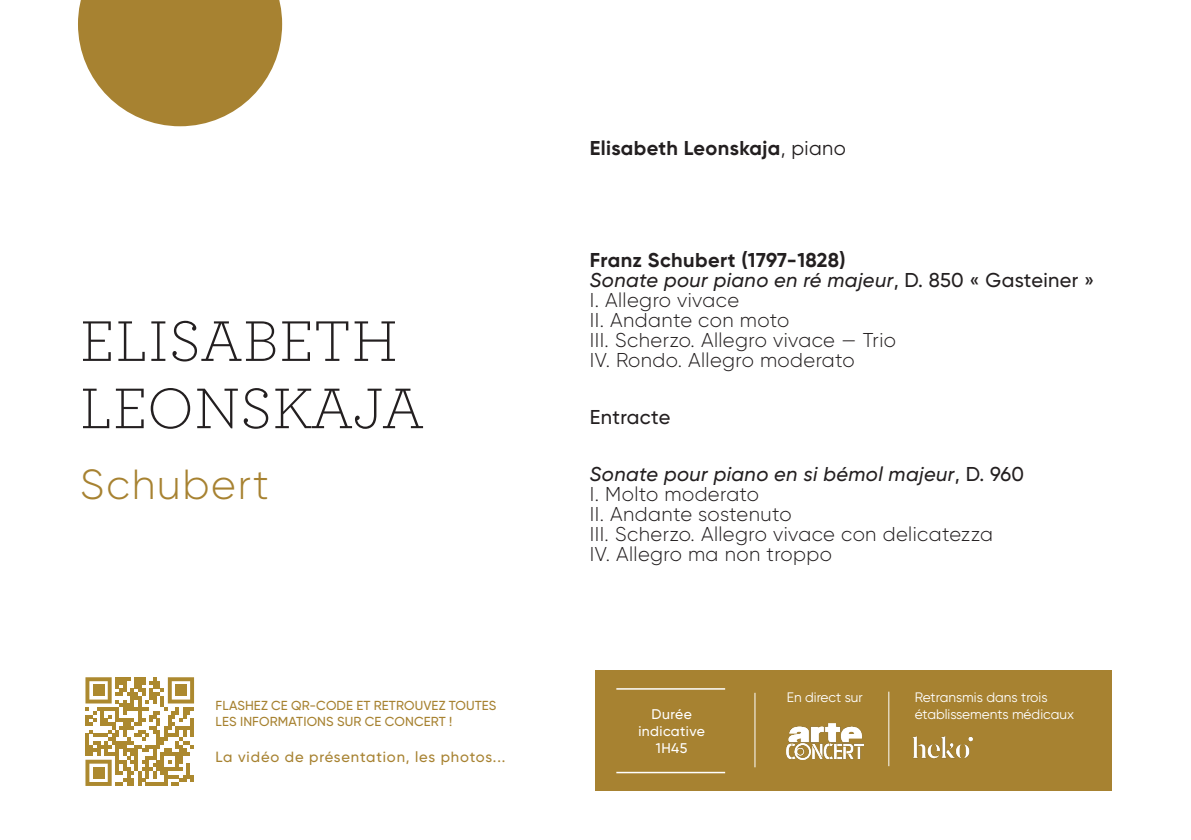
<style>
.page{position:relative;width:1191px;height:840px;background:#fff}
.page>*{position:absolute;margin:0;border:0;box-sizing:border-box;transform-origin:0 0}
._2016_-_Chef_d_orchestre_blanc{font:300 60px/67.2px "Archer";letter-spacing:.01em;color:#231f20}
._2016_-_Chef_d_orchestre_blanc-2{font:300 42px "Gilroy";letter-spacing:.04em;color:#a78231}
._2015_Detail_de_l_œuvre{font:300 20px/20px "Gilroy";letter-spacing:.02em;color:#231f20}
._2015_Detail_de_l_œuvre-2{font:700 20px "Gilroy";letter-spacing:.015em;color:#231f20}
._2015_Detail_de_l_œuvre-3{font:500 20px "Gilroy";letter-spacing:.02em;color:#231f20}
.t1{font:500 14.8px "Gilroy";letter-spacing:.06em;color:#a78231}
._2016_Date_or{font:500 14px/16.8px "Gilroy";letter-spacing:.03em;color:#fff;text-align:center}
.Légende_logos{font:13.8px "Gilroy";color:#fff}
.t2{font:500 13px/15.6px "Gilroy";letter-spacing:.01em;color:#a78231}
.s1{font-weight:400}
.s2{font-weight:700}
.s3{font-weight:500;font-style:italic}
.s4{font-weight:500}
</style>
<div class="page">
<svg style="left:78px;top:0;width:204px;height:126px"></svg>
<svg style="left:85px;top:677px;width:109px;height:108px"></svg>
<div style="left:93px;top:684px;width:11px;height:11px;background:#ac892f"></div>
<div style="left:175px;top:684px;width:12px;height:11px;background:#ac892f"></div>
<div style="left:93px;top:766px;width:11px;height:12px;background:#ac892f"></div>
<div style="left:595px;top:670px;width:516px;height:120px;background:#a78231"></div>
<hr style="left:888px;top:691px;width:1px;height:74px;background:#fff">
<img style="left:912px;top:736px;width:61px;height:23px">
<hr style="left:754px;top:692px;width:1px;height:74px;background:#fff">
<hr style="left:616px;top:771px;width:109px;height:1px;background:#fff">
<hr style="left:616px;top:687px;width:109px;height:2px;background:#fff">
<img style="left:787px;top:723px;width:76px;height:35px">
<p class="_2016_-_Chef_d_orchestre_blanc" style="left:80px;top:305px;width:345px">ELISABETH<br>LEONSKAJA</p>
<p class="_2016_-_Chef_d_orchestre_blanc-2" style="left:80px;top:458px;width:190px">Schubert</p>
<p class="t2" style="left:215px;top:697px;width:282px">FLASHEZ CE QR-CODE ET RETROUVEZ TOUTES<br>LES INFORMATIONS SUR CE CONCERT !</p>
<p class="t1" style="left:215px;top:747px;width:291px">La vidéo de présentation, les photos...</p>
<p class="_2015_Detail_de_l_œuvre-2" style="left:590px;top:136px;width:258px">Elisabeth Leonskaja<span class="s1">, piano</span></p>
<p class="_2015_Detail_de_l_œuvre" style="left:590px;top:249px;width:506px"><span class="s2">Franz Schubert (1797-1828)<br></span><span class="s3">Sonate pour piano en ré majeur</span><span class="s4">, D. 850 « Gasteiner »<br></span>I. Allegro vivace<br>II. Andante con moto<br>III. Scherzo. Allegro vivace — Trio<br>IV. Rondo. Allegro moderato</p>
<p class="_2015_Detail_de_l_œuvre-3" style="left:590px;top:404px;width:82px">Entracte</p>
<p class="_2015_Detail_de_l_œuvre" style="left:590px;top:463px;width:436px"><span class="s3">Sonate pour piano en si bémol majeur</span><span class="s4">, D. 960<br></span>I. Molto moderato<br>II. Andante sostenuto<br>III. Scherzo. Allegro vivace con delicatezza<br>IV. Allegro ma non troppo</p>
<p class="Légende_logos" style="left:786px;top:688px;width:78px">En direct sur</p>
<p class="Légende_logos" style="left:914px;top:688px;width:134px">Retransmis dans trois</p>
<p class="_2016_Date_or" style="left:651px;top:705px;width:42px">Durée</p>
<p class="Légende_logos" style="left:914px;top:705px;width:161px">établissements médicaux</p>
<p class="_2016_Date_or" style="left:638px;top:722px;width:68px">indicative<br>1H45</p>
</div>
